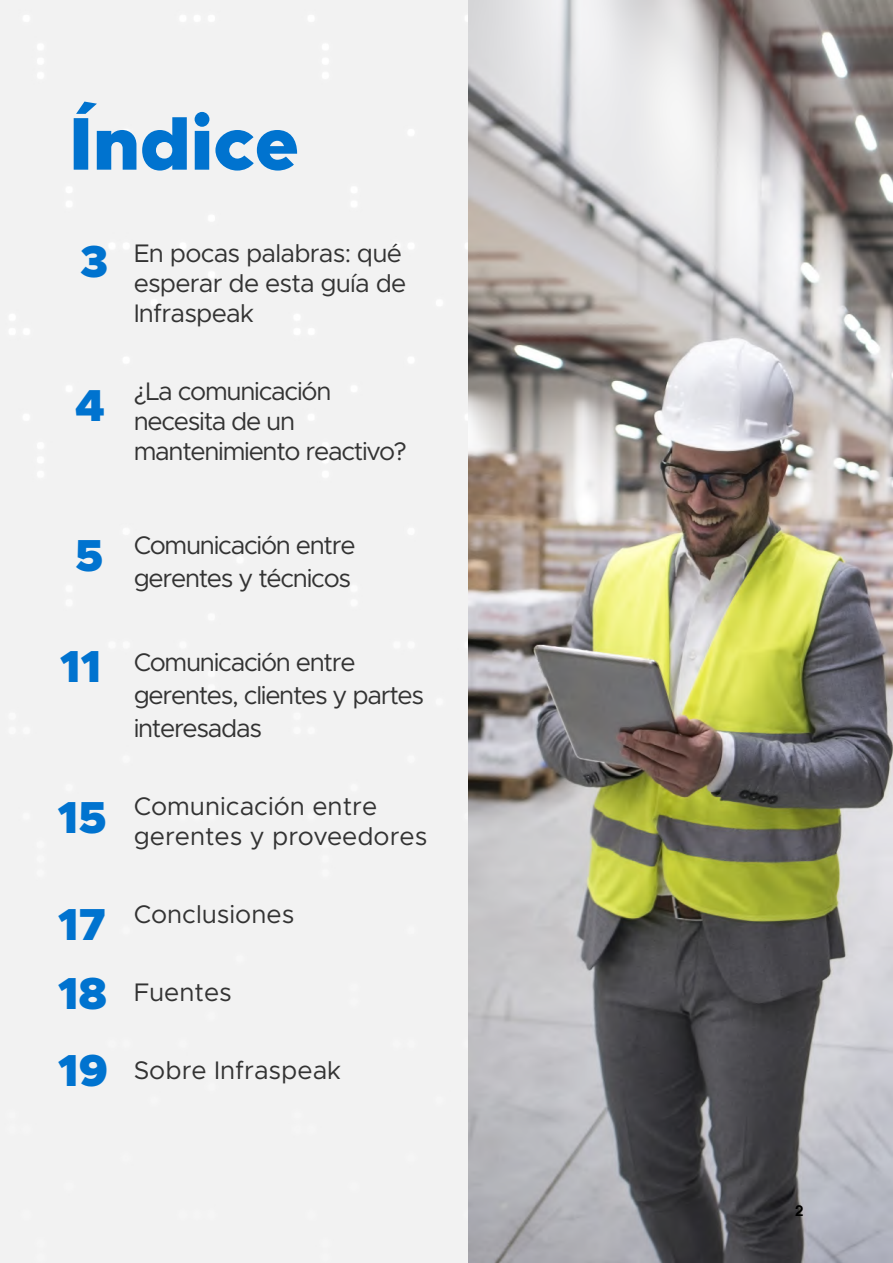
<style>
.page{position:relative;width:893px;height:1263px;background:#fff}
.page>*{position:absolute;margin:0;border:0;box-sizing:border-box;transform-origin:0 0}
.t1{font:900 75px "Infraspeak Sans";color:#0073cf}
.t2{font:900 45px/77.6px "Infraspeak Sans";color:#0073cf}
.t3{font:25.5px/33px "Infraspeak Sans";letter-spacing:-.05em;color:#333}
.t4{font:25.5px/30px "Infraspeak Sans";color:#333}
.t5{font:25.5px/30px "Infraspeak Sans";letter-spacing:-.03em;color:#333}
.t6{font:700 15px "Helvetica";color:#000}
</style>
<div class="page">
<img style="left:468px;top:0;width:425px;height:1263px">
<h1 class="t1" style="left:69px;top:96px;width:232px">Índice</h1>
<h2 class="t2" style="left:80px;top:223px;width:29px">3</h2>
<h2 class="t2" style="left:75px;top:367px;width:31px">4</h2>
<p class="t5" style="left:134px;top:238px;width:274px">En pocas palabras: qué esperar de esta guía de<br>Infraspeak</p>
<p class="t3" style="left:134px;top:376px;width:275px;line-height:30px">¿La comunicación necesita de un mantenimiento reactivo?</p>
<h2 class="t2" style="left:75px;top:516px;width:30px">5</h2>
<p class="t3" style="left:134px;top:529px;width:223px">Comunicación entre gerentes y técnicos</p>
<h2 class="t2" style="left:60px;top:628px;width:43px">11</h2>
<p class="t3" style="left:134px;top:646px;width:292px">Comunicación entre gerentes, clientes y partes interesadas</p>
<h2 class="t2" style="left:58px;top:779px;width:50px">15</h2>
<p class="t4" style="left:134px;top:791px;width:295px">Comunicación entre gerentes y proveedores</p>
<h2 class="t2" style="left:58px;top:885px;width:49px">17</h2>
<p class="t4" style="left:134px;top:899px;width:162px">Conclusiones</p>
<h2 class="t2" style="left:58px;top:954px;width:52px">18<br>19</h2>
<p class="t4" style="left:134px;top:977px;width:100px">Fuentes</p>
<p class="t4" style="left:134px;top:1055px;width:209px">Sobre Infraspeak</p>
<p class="t6" style="left:795px;top:1199px;width:10px">2</p>
</div>
